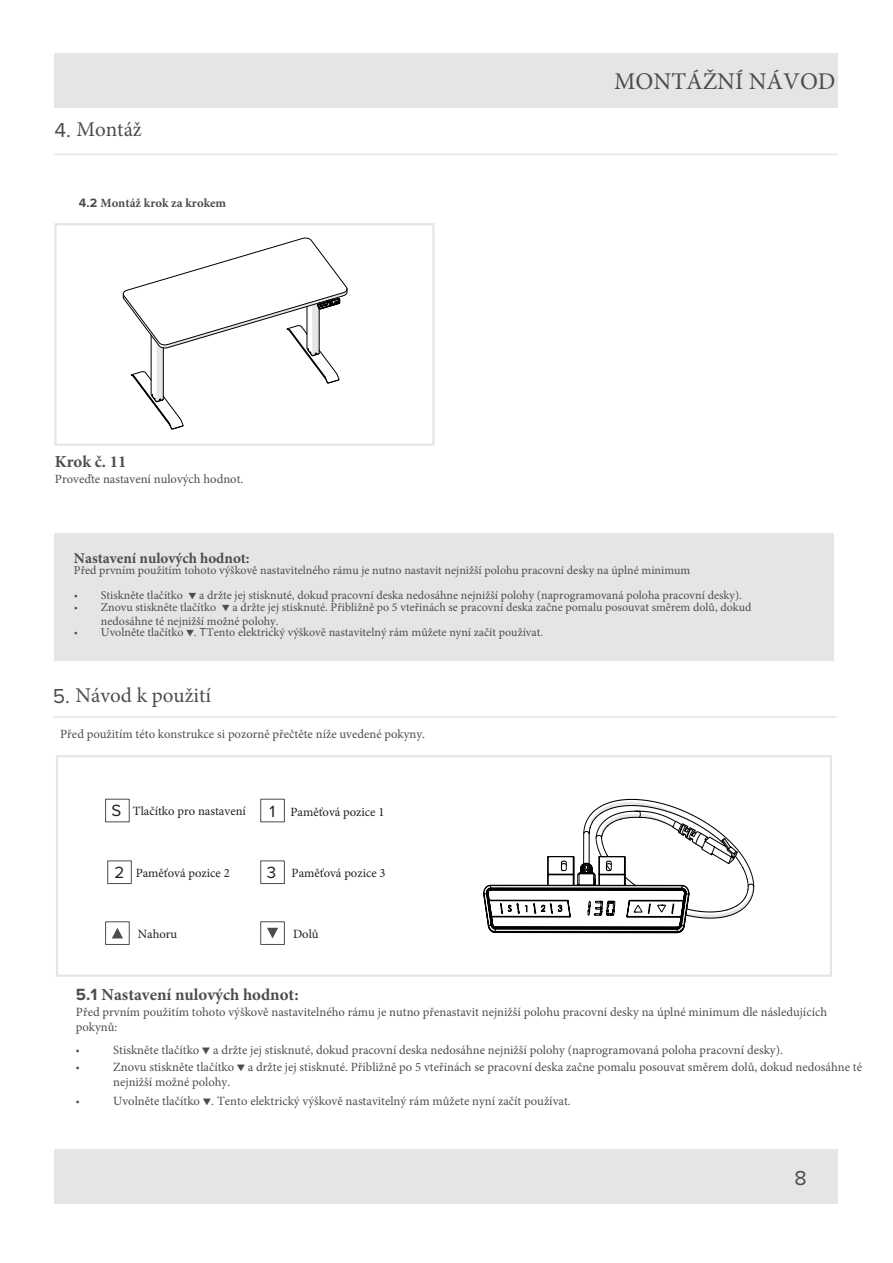
<style>
.page{position:relative;width:893px;height:1263px;background:#fff}
.page>*{position:absolute;margin:0;border:0;box-sizing:border-box;transform-origin:0 0}
.t1{font:24px "Minion Pro";color:#4d4d4d}
.Paragraph_Style__Mai{font:21px "Minion Pro";color:#4d4d4d}
.t2{font:21px "Proxima Nova";color:#4d4d4d}
.t3{font:700 16.8px "Minion Pro";color:#4d4d4d}
.t4{font:700 15px "Minion Pro";color:#4d4d4d}
.Paragraph_Style__Sub{font:12.6px/15.1px "Minion Pro";color:#4d4d4d}
.t5{font:12.6px "Minion Pro";color:#231f20}
.t6{font:700 12.6px "Minion Pro";color:#4d4d4d}
.t7{font:12.6px "Proxima Nova";color:#4d4d4d}
.t8{font:12px/14px "Minion Pro";color:#4d4d4d}
.s1{font-family:"Proxima Nova"}
.s2{font-family:"Proxima Nova";font-size:16.8px}
</style>
<div class="page">
<div style="left:54px;top:54px;width:784px;height:54px;background:#e4e5e7"></div>
<div style="left:54px;top:1149px;width:784px;height:54px;background:#e4e5e7"></div>
<hr style="left:54px;top:154px;width:784px;height:1px;background:#e4e5e7">
<svg style="left:123px;top:238px;width:224px;height:191px"></svg>
<div style="left:54px;top:223px;width:381px;height:223px;border:2px solid #e4e5e7"></div>
<div style="left:54px;top:533px;width:780px;height:127px;background:#e4e5e7"></div>
<svg style="left:488px;top:660px;width:197px;height:274px"></svg>
<svg style="left:483px;top:799px;width:271px;height:134px"></svg>
<div style="left:56px;top:755px;width:776px;height:222px;border:2px solid #e4e5e7"></div>
<svg style="left:112px;top:928px;width:11px;height:10px"></svg>
<div style="left:105px;top:921px;width:24px;height:24px;border:1px solid #4d4d4d"></div>
<svg style="left:267px;top:928px;width:11px;height:10px"></svg>
<div style="left:260px;top:921px;width:25px;height:24px;border:1px solid #4d4d4d"></div>
<div style="left:105px;top:799px;width:24px;height:23px;border:1px solid #4d4d4d"></div>
<div style="left:260px;top:799px;width:25px;height:23px;border:1px solid #4d4d4d"></div>
<div style="left:260px;top:861px;width:25px;height:23px;border:1px solid #4d4d4d"></div>
<div style="left:107px;top:861px;width:25px;height:23px;border:1px solid #4d4d4d"></div>
<hr style="left:53px;top:716px;width:784px;height:2px;background:#e4e5e7">
<p class="Paragraph_Style__Mai" style="left:54px;top:115px;width:89px"><span class="s1">4.</span> Montáž</p>
<p class="t6" style="left:79px;top:194px;width:149px"><span class="s1">4.2</span> Montáž krok za krokem</p>
<p class="t3" style="left:55px;top:450px;width:73px">Krok č. 11</p>
<p class="Paragraph_Style__Sub" style="left:55px;top:472px;width:190px">Proveďte nastavení nulových hodnot.</p>
<h1 class="t1" style="left:614px;top:66px;width:223px">MONTÁŽNÍ NÁVOD</h1>
<p class="t4" style="left:74px;top:547px;width:177px">Nastavení nulových hodnot:</p>
<p class="t8" style="left:74px;top:563px;width:618px">Před prvním použitím tohoto výškově nastavitelného rámu je nutno nastavit nejnižší polohu pracovní desky na úplné minimum</p>
<p class="t8" style="left:74px;top:588px;width:669px"><span class="s1">•</span> Stiskněte tlačítko <span class="s1">▼</span> a držte jej stisknuté, dokud pracovní deska nedosáhne nejnižší polohy (naprogramovaná poloha pracovní desky).</p>
<p class="t8" style="left:101px;top:600px;width:652px;text-indent:-27px"><span class="s1">•</span> Znovu stiskněte tlačítko <span class="s1">▼</span> a držte jej stisknuté. Přibližně po 5 vteřinách se pracovní deska začne pomalu posouvat směrem dolů, dokud nedosáhne té nejnižší možné polohy.</p>
<p class="t8" style="left:74px;top:626px;width:471px"><span class="s1">•</span> Uvolněte tlačítko <span class="s1">▼. T</span>Tento elektrický výškově nastavitelný rám můžete nyní začít používat.</p>
<p class="Paragraph_Style__Mai" style="left:53px;top:681px;width:160px"><span class="s1">5.</span> Návod k použití</p>
<p class="Paragraph_Style__Sub" style="left:60px;top:726px;width:366px">Před použitím této konstrukce si pozorně přečtěte níže uvedené pokyny.</p>
<p class="t5" style="left:112px;top:802px;width:136px"><span class="s2">S</span> Tlačítko pro nastavení</p>
<p class="t5" style="left:269px;top:803px;width:117px"><span class="s2">1</span> Paměťová pozice 1</p>
<p class="t5" style="left:114px;top:865px;width:117px"><span class="s2">2</span> Paměťová pozice 2</p>
<p class="t5" style="left:267px;top:865px;width:120px"><span class="s2">3</span> Paměťová pozice 3</p>
<p class="t5" style="left:138px;top:925px;width:41px">Nahoru</p>
<p class="t5" style="left:293px;top:925px;width:27px">Dolů</p>
<p class="t3" style="left:76px;top:982px;width:224px"><span class="s1">5.1</span> Nastavení nulových hodnot:</p>
<p class="Paragraph_Style__Sub" style="left:76px;top:1004px;width:753px">Před prvním použitím tohoto výškově nastavitelného rámu je nutno přenastavit nejnižší polohu pracovní desky na úplné minimum dle následujících pokynů:</p>
<p class="t7" style="left:75px;top:1041px;width:6px">•</p>
<p class="Paragraph_Style__Sub" style="left:113px;top:1043px;width:671px">Stiskněte tlačítko <span class="s1">▼</span> a držte jej stisknuté, dokud pracovní deska nedosáhne nejnižší polohy (naprogramovaná poloha pracovní desky).</p>
<p class="t7" style="left:75px;top:1057px;width:6px">•</p>
<p class="Paragraph_Style__Sub" style="left:113px;top:1060px;width:750px;line-height:14.5px">Znovu stiskněte tlačítko <span class="s1">▼</span> a držte jej stisknuté. Přibližně po 5 vteřinách se pracovní deska začne pomalu posouvat směrem dolů, dokud nedosáhne té nejnižší možné polohy.</p>
<p class="t7" style="left:75px;top:1091px;width:6px">•</p>
<p class="Paragraph_Style__Sub" style="left:113px;top:1093px;width:459px">Uvolněte tlačítko <span class="s1">▼.</span> Tento elektrický výškově nastavitelný rám můžete nyní začít používat.</p>
<h2 class="t2" style="left:794px;top:1162px;width:14px">8</h2>
</div>
